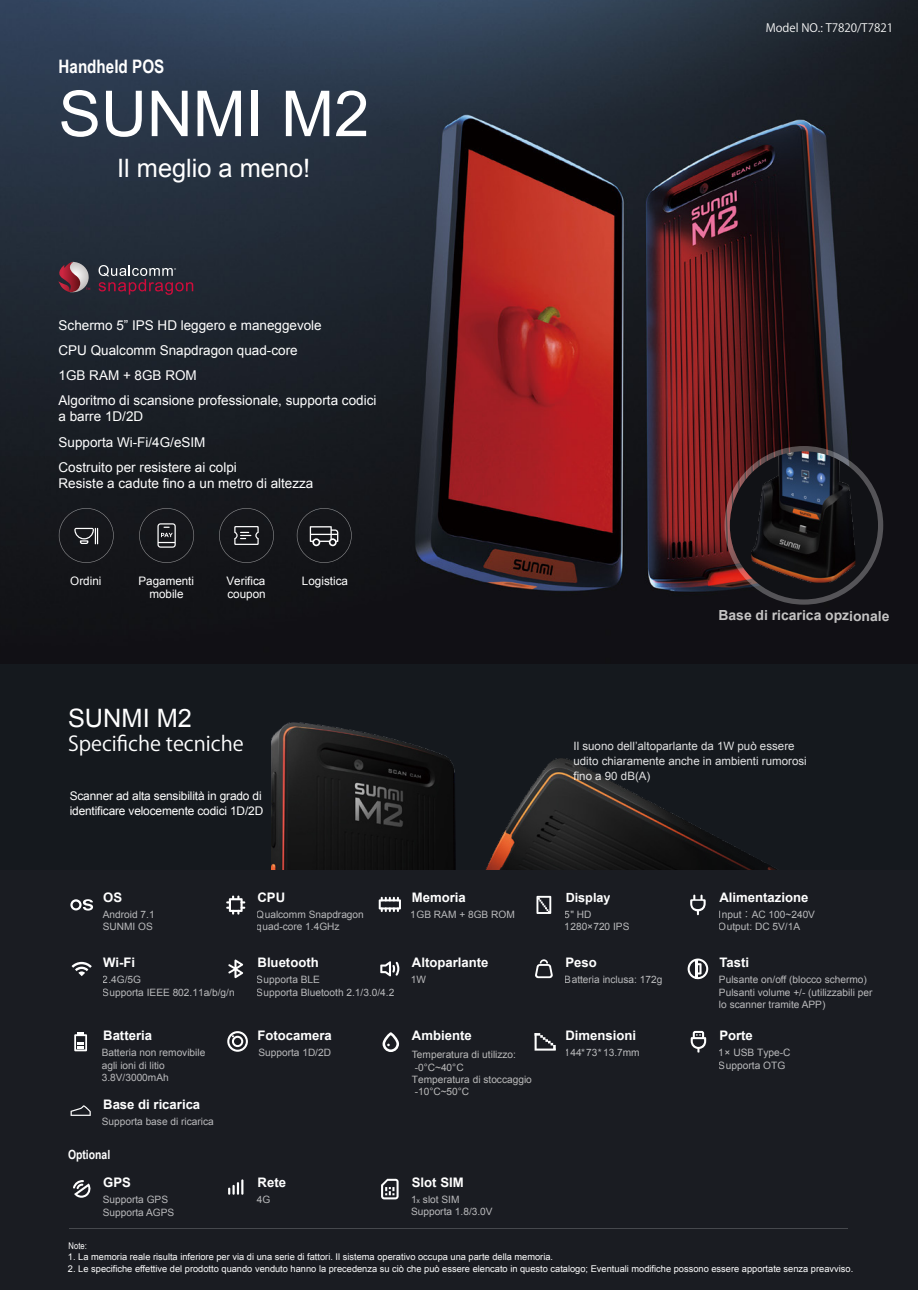
<style>
.page{position:relative;width:918px;height:1290px;background:#fff}
.page>*{position:absolute;margin:0;border:0;box-sizing:border-box;transform-origin:0 0}
.t1{font:63.35px "Arial";color:#fff}
.t2{font:25.38px "Arial";color:#fff}
.t3{font:20.3px "Koz Go Pr 6 N";color:#fff}
.t4{font:700 18.55px "Arial Narrow";color:#fff}
.t5{font:700 14px "Arial";letter-spacing:-.01em;color:#c4c3c3}
.t6{font:13.47px/25.2px "Arial";color:#fff}
.t7{font:700 13.12px "Arial";color:#fff}
.t8{font:700 12.6px "Arial Narrow";color:#fff}
.t9{font:700 12.6px "Arial";color:#fff}
.t10{font:11.9px/15.4px "Arial";letter-spacing:-.015em;color:#fff}
.t11{font:11.72px/12.6px "Arial";color:#fff;text-align:center}
.t12{font:11.55px/15.4px "Arial";color:#fff}
.t13{font:11.55px "Koz Go Pr 6 N";color:#f7f7f7}
.t14{font:10.15px/12.6px "Arial";color:#fff}
.t15{font:10.15px/12.6px "Arial";color:#bababc}
.t16{font:10.15px/12.2px "Arial";color:#bababa}
.t17{font:9.28px "Arial";color:#fff}
.t18{font:9.28px "Arial Narrow";color:#fff}
.s1{font-family:"Koz Go Pr 6 N"}
.s2{font-size:7px}
</style>
<div class="page">
<div style="left:0;top:626px;width:918px;height:664px;background:#15191e"></div>
<img style="left:271px;top:722px;width:185px;height:148px">
<img style="left:485px;top:759px;width:292px;height:111px">
<div style="left:0;top:870px;width:918px;height:420px;background:#1a1c22"></div>
<svg style="left:536px;top:896px;width:15px;height:18px"></svg>
<svg style="left:228px;top:959px;width:15px;height:19px"></svg>
<svg style="left:226px;top:895px;width:19px;height:19px"></svg>
<svg style="left:70px;top:899px;width:23px;height:11px"></svg>
<svg style="left:71px;top:962px;width:21px;height:14px"></svg>
<svg style="left:379px;top:897px;width:22px;height:15px"></svg>
<svg style="left:690px;top:894px;width:15px;height:21px"></svg>
<svg style="left:380px;top:961px;width:19px;height:15px"></svg>
<svg style="left:687px;top:958px;width:21px;height:21px"></svg>
<svg style="left:74px;top:1032px;width:13px;height:19px"></svg>
<svg style="left:690px;top:1031px;width:16px;height:21px"></svg>
<svg style="left:534px;top:1033px;width:22px;height:17px"></svg>
<svg style="left:227px;top:1031px;width:21px;height:21px"></svg>
<svg style="left:73px;top:1180px;width:18px;height:18px"></svg>
<svg style="left:382px;top:1032px;width:17px;height:20px"></svg>
<svg style="left:228px;top:1179px;width:15px;height:16px"></svg>
<img style="left:535px;top:964px;width:18px;height:14px">
<svg style="left:540px;top:959px;width:8px;height:4px"></svg>
<svg style="left:381px;top:1179px;width:17px;height:20px"></svg>
<img style="left:71px;top:1105px;width:20px;height:11px">
<hr style="left:69px;top:1228px;width:778px;height:1px;background:#fff">
<img style="left:0;top:0;width:918px;height:663px">
<svg style="left:59px;top:508px;width:55px;height:55px;background:#222327"></svg>
<svg style="left:139px;top:508px;width:55px;height:55px;background:#242529"></svg>
<svg style="left:219px;top:508px;width:55px;height:55px;background:#222327"></svg>
<svg style="left:297px;top:508px;width:55px;height:55px;background:#26272b"></svg>
<svg style="left:54px;top:262px;width:36px;height:30px"></svg>
<svg style="left:99px;top:265px;width:94px;height:30px;background:#493745"></svg>
<svg style="left:724px;top:446px;width:159px;height:159px;background:#281f24"></svg>
<h3 class="t4" style="left:59px;top:52px;width:107px">Handheld POS</h3>
<h1 class="t1" style="left:59px;top:72px;width:312px">SUNMI M2</h1>
<h2 class="t2" style="left:117px;top:152px;width:194px">Il meglio a meno!</h2>
<h3 class="t6" style="left:59px;top:312px;width:319px">Schermo 5” IPS HD leggero e maneggevole<br>CPU Qualcomm Snapdragon quad-core<br>1GB RAM + 8GB ROM<br>Algoritmo di scansione professionale, supporta codici</h3>
<h3 class="t6" style="left:59px;top:404px;width:180px">a barre 1D/2D<br>Supporta Wi-Fi/4G/eSIM<br>Costruito per resistere ai colpi</h3>
<h3 class="t6" style="left:59px;top:471px;width:256px">Resiste a cadute fino a un metro di altezza</h3>
<p class="t11" style="left:70px;top:575px;width:33px">Ordini</p>
<p class="t11" style="left:139px;top:575px;width:57px">Pagamenti mobile</p>
<p class="t11" style="left:226px;top:575px;width:41px;text-align:left">Verifica coupon</p>
<p class="t11" style="left:302px;top:575px;width:48px">Logistica</p>
<h2 class="t2" style="left:68px;top:701px;width:125px">SUNMI M2</h2>
<h3 class="t3" style="left:68px;top:732px;width:177px">Specifiche tecniche</h3>
<p class="t10" style="left:70px;top:788px;width:195px">Scanner ad alta sensibilità in grado di identificare velocemente codici 1D/2D</p>
<p class="t13" style="left:766px;top:21px;width:129px">Model NO.: T7820/T7821</p>
<h3 class="t5" style="left:718px;top:606px;width:173px">Base di ricarica opzionale</h3>
<p class="t12" style="left:573px;top:738px;width:235px">Il suono dell’altoparlante da 1W può essere udito chiaramente anche in ambienti rumorosi fino a 90 dB(A)</p>
<h3 class="t7" style="left:103px;top:888px;width:20px">OS</h3>
<h3 class="t7" style="left:257px;top:888px;width:29px">CPU</h3>
<h3 class="t7" style="left:412px;top:888px;width:55px">Memoria</h3>
<h3 class="t7" style="left:719px;top:888px;width:90px">Alimentazione</h3>
<h3 class="t9" style="left:565px;top:889px;width:47px">Display</h3>
<p class="t14" style="left:565px;top:908px;width:66px">5" HD<br>1280×720 IPS</p>
<p class="t14" style="left:719px;top:908px;width:98px">Input<span class="s1">：</span>AC 100~240V<br>Output: DC 5V/1A</p>
<p class="t14" style="left:257px;top:908px;width:109px">Qualcomm Snapdragon quad-core 1.4GHz</p>
<p class="t14" style="left:411px;top:908px;width:105px">1GB RAM + 8GB ROM</p>
<p class="t14" style="left:103px;top:908px;width:53px">Android 7.1<br>SUNMI OS</p>
<h3 class="t7" style="left:103px;top:954px;width:33px">Wi-Fi</h3>
<h3 class="t7" style="left:257px;top:954px;width:63px">Bluetooth</h3>
<h3 class="t7" style="left:412px;top:954px;width:78px">Altoparlante</h3>
<h3 class="t7" style="left:565px;top:954px;width:33px">Peso</h3>
<h3 class="t7" style="left:719px;top:954px;width:31px">Tasti</h3>
<p class="t14" style="left:103px;top:973px;width:133px">2.4G/5G<br>Supporta IEEE 802.11a/b/g/n</p>
<p class="t14" style="left:257px;top:973px;width:139px">Supporta BLE<br>Supporta Bluetooth 2.1/3.0/4.2</p>
<p class="t15" style="left:411px;top:973px;width:17px">1W</p>
<p class="t14" style="left:565px;top:973px;width:99px">Batteria inclusa: 172g</p>
<p class="t15" style="left:719px;top:973px;width:155px">Pulsante on/off (blocco schermo)<br>Pulsanti volume +/- (utilizzabili per lo scanner tramite APP)</p>
<h3 class="t7" style="left:103px;top:1027px;width:50px">Batteria</h3>
<h3 class="t7" style="left:257px;top:1027px;width:76px">Fotocamera</h3>
<h3 class="t7" style="left:412px;top:1027px;width:61px">Ambiente</h3>
<h3 class="t7" style="left:565px;top:1027px;width:72px">Dimensioni</h3>
<h3 class="t7" style="left:719px;top:1027px;width:35px">Porte</h3>
<p class="t15" style="left:258px;top:1046px;width:74px">Supporta 1D/2D</p>
<p class="t15" style="left:102px;top:1046px;width:105px">Batteria non removibile agli ioni di litio<br>3.8V/3000mAh</p>
<p class="t16" style="left:412px;top:1048px;width:121px">Temperatura di utilizzo: -0°C~40°C<br>Temperatura di stoccaggio -10°C~50°C</p>
<h3 class="t7" style="left:103px;top:1096px;width:99px">Base di ricarica</h3>
<p class="t15" style="left:102px;top:1115px;width:114px">Supporta base di ricarica</p>
<h3 class="t8" style="left:68px;top:1145px;width:44px">Optional</h3>
<h3 class="t7" style="left:103px;top:1174px;width:29px">GPS</h3>
<h3 class="t7" style="left:257px;top:1174px;width:30px">Rete</h3>
<h3 class="t7" style="left:412px;top:1174px;width:53px">Slot SIM</h3>
<p class="t18" style="left:69px;top:1239px;width:20px">Note:</p>
<p class="t15" style="left:103px;top:1193px;width:73px">Supporta GPS<br>Supporta AGPS</p>
<p class="t14" style="left:257px;top:1193px;width:15px">4G</p>
<p class="t15" style="left:411px;top:1193px;width:83px">1<span class="s2">x</span> slot SIM<br>Supporta 1.8/3.0V</p>
<p class="t14" style="left:565px;top:1046px;width:76px">144*73*13.7mm</p>
<p class="t14" style="left:719px;top:1046px;width:73px">1× USB Type-C<br>Supporta OTG</p>
<p class="t17" style="left:68px;top:1251px;width:487px">1. La memoria reale risulta inferiore per via di una serie di fattori. Il sistema operativo occupa una parte della memoria.</p>
<p class="t17" style="left:68px;top:1262px;width:787px">2. Le specifiche effettive del prodotto quando venduto hanno la precedenza su ciò che può essere elencato in questo catalogo; Eventuali modifiche possono essere apportate senza preavviso.</p>
</div>
